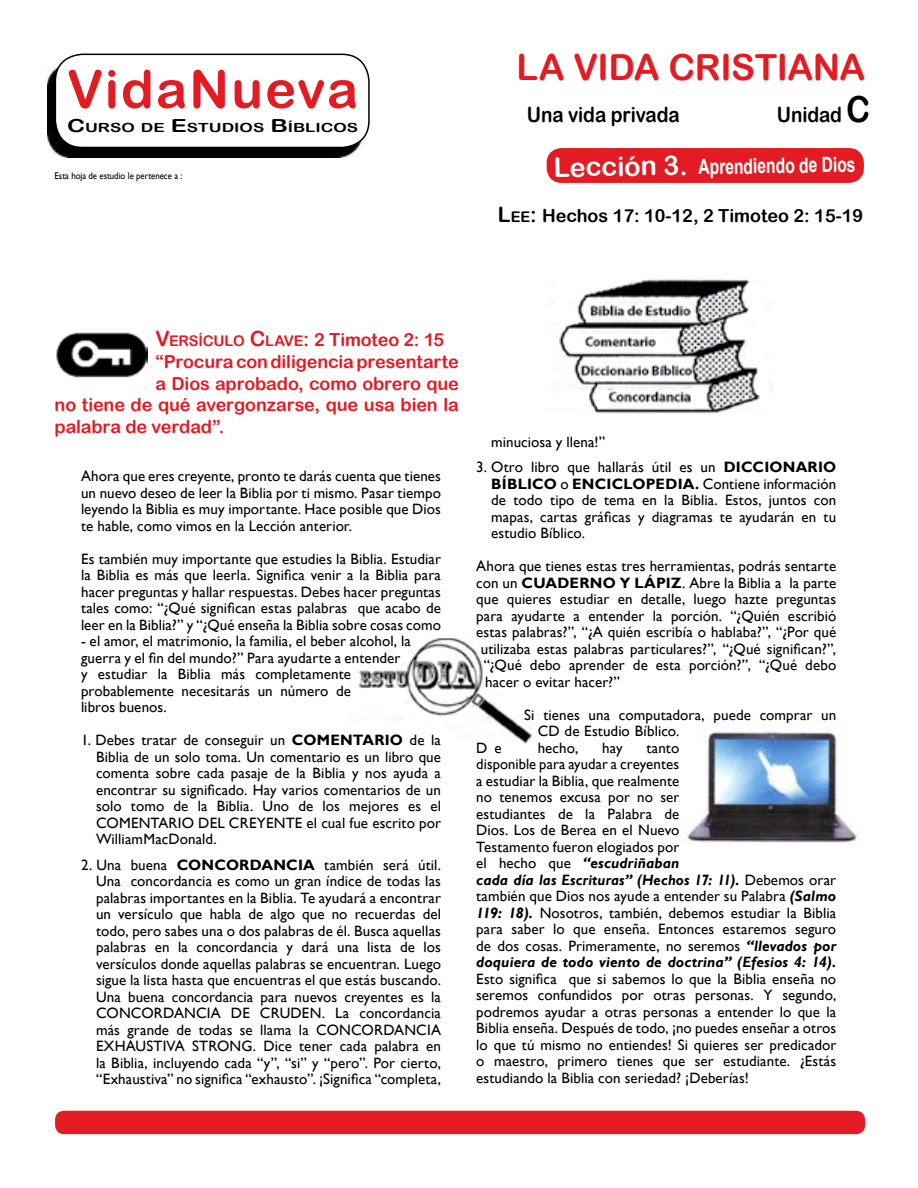
<style>
.page{position:relative;width:918px;height:1188px;background:#fff}
.page>*{position:absolute;margin:0;border:0;box-sizing:border-box;transform-origin:0 0}
.t1{font:52.5px "Arial Rounded MT Bold";letter-spacing:.04em;color:#e31b23}
.t2{font:36px "Arial Rounded MT Bold";letter-spacing:-.015em;color:#e31b23}
.t3{font:700 21px "Arial";color:#fff;scale:.75 1}
.t4{font:21px "Arial Rounded MT Bold";letter-spacing:-.005em;color:#000;scale:.9 1}
.t5{font:18px "Arial Rounded MT Bold";letter-spacing:-.01em;color:#e31b23}
.t6{font:18px "Arial Rounded MT Bold";color:#000}
.t7{font:15px/16.5px "Gill Sans";letter-spacing:.005em;color:#000;text-align:justify}
.t8{font:14.7px "Arial Rounded MT Bold";letter-spacing:-.015em;color:#e31b23}
.t9{font:12.6px "Arial Rounded MT Bold";color:#000;scale:1.35 1}
.t10{font:9.75px "Gill Sans";letter-spacing:-.005em;color:#000;scale:.9 1}
.s1{font-size:18px}
.s2{font-size:36px}
.s3{font-family:"Arial Rounded MT Bold";font-weight:400;font-size:27px}
.s4{font-size:21px}
.s5{font-size:14.7px}
.s6{font-size:19.5px}
.s7{font-weight:700}
.s8{font-weight:700;font-style:italic}
</style>
<div class="page">
<img style="left:358px;top:639px;width:175px;height:105px">
<div style="left:55px;top:1111px;width:810px;height:23px;background:#e31b23;border-radius:9px"></div>
<img style="left:56px;top:332px;width:91px;height:46px">
<div style="left:47px;top:63px;width:315px;height:95px;background:#000"></div>
<div style="left:55px;top:54px;width:314px;height:93px;background:#fff;border-radius:27px"></div>
<div style="left:55px;top:54px;width:315px;height:94px;border:2px solid #000;border-radius:27px"></div>
<div style="left:547px;top:148px;width:317px;height:35px;background:#e31b23;border-radius:15px"></div>
<img style="left:680px;top:729px;width:177px;height:114px">
<img style="left:559px;top:279px;width:213px;height:135px">
<p class="t1" style="left:67px;top:58px;width:292px">VidaNueva</p>
<p class="t9" style="left:67px;top:120px;width:217px"><span class="s1">C</span>URSO DE <span class="s1">E</span>STUDIOS <span class="s1">B</span>ÍBLICOS</p>
<p class="t10" style="left:55px;top:170px;width:143px">Esta hoja de estudio le pertenece a :</p>
<p class="t2" style="left:516px;top:46px;width:351px">LA VIDA CRISTIANA</p>
<p class="t4" style="left:527px;top:102px;width:171px">Una vida privada</p>
<p class="t4" style="left:777px;top:102px;width:105px">Unidad <span class="s2">C</span></p>
<p class="t3" style="left:553px;top:155px;width:404px;rotate:-1deg"><span class="s3">Lección 3.</span> Aprendiendo de Dios</p>
<p class="t6" style="left:498px;top:205px;width:367px"><span class="s4">L</span><span class="s5">EE</span><span class="s4">:</span> Hechos 17: 10-12, 2 Timoteo 2: 15-19</p>
<p class="t8" style="left:155px;top:333px;width:290px"><span class="s4">V</span>ERSÍCULO <span class="s4">C</span>LAVE<span class="s6">:</span> <span class="s1">2 Timoteo 2: 15</span></p>
<p class="t5" style="left:155px;top:351px;width:305px">“Procura con diligencia presentarte</p>
<p class="t5" style="left:155px;top:373px;width:305px">a Dios aprobado, como obrero que</p>
<p class="t5" style="left:55px;top:394px;width:406px">no tiene de qué avergonzarse, que usa bien la</p>
<p class="t5" style="left:55px;top:416px;width:171px">palabra de verdad”.</p>
<p class="t7" style="left:81px;top:468px;width:362px">Ahora que eres creyente, pronto te darás cuenta que tienes un nuevo deseo de leer la Biblia por ti mismo. Pasar tiempo leyendo la Biblia es muy importante. Hace posible que Dios te hable, como vimos en la Lección anterior.</p>
<p class="t7" style="left:81px;top:551px;width:362px">Es también muy importante que estudies la Biblia. Estudiar la Biblia es más que leerla. Significa venir a la Biblia para hacer preguntas y hallar respuestas. Debes hacer preguntas tales como: “¿Qué significan estas palabras que acabo de leer en la Biblia?” y “¿Qué enseña la Biblia sobre cosas como</p>
<p class="t7" style="left:81px;top:633px;width:331px;text-align:left">- el amor, el matrimonio, la familia, el beber alcohol, la guerra y el fin del mundo?” Para ayudarte a entender<br>y estudiar la Biblia más completamente probablemente necesitarás un número de<br>libros buenos.</p>
<p class="t7" style="left:96px;top:732px;width:347px;text-indent:-15px">1. Debes tratar de conseguir un <span class="s7">COMENTARIO</span> de la Biblia de un solo toma. Un comentario es un libro que comenta sobre cada pasaje de la Biblia y nos ayuda a encontrar su significado. Hay varios comentarios de un solo tomo de la Biblia. Uno de los mejores es el COMENTARIO DEL CREYENTE el cual fue escrito por WilliamMacDonald.</p>
<p class="t7" style="left:96px;top:857px;width:347px;text-indent:-15px">2. Una buena <span class="s7">CONCORDANCIA</span> también será útil.<br>Una concordancia es como un gran índice de todas las palabras importantes en la Biblia. Te ayudará a encontrar un versículo que habla de algo que no recuerdas del todo, pero sabes una o dos palabras de él. Busca aquellas palabras en la concordancia y dará una lista de los versículos donde aquellas palabras se encuentran. Luego sigue la lista hasta que encuentras el que estás buscando.<br>Una buena concordancia para nuevos creyentes es la CONCORDANCIA DE CRUDEN. La concordancia más grande de todas se llama la CONCORDANCIA EXHAUSTIVA STRONG. Dice tener cada palabra en la Biblia, incluyendo cada “y”, “si” y “pero”. Por cierto, “Exhaustiva” no significa “exhausto”. ¡Significa “completa,</p>
<p class="t7" style="left:491px;top:434px;width:116px">minuciosa y llena!”</p>
<p class="t7" style="left:491px;top:459px;width:347px;text-indent:-15px">3. Otro libro que hallarás útil es un <span class="s7">DICCIONARIO BÍBLICO</span> o <span class="s7">ENCICLOPEDIA.</span> Contiene información de todo tipo de tema en la Biblia. Estos, juntos con mapas, cartas gráficas y diagramas te ayudarán en tu estudio Bíblico.</p>
<p class="t7" style="left:476px;top:558px;width:362px">Ahora que tienes estas tres herramientas, podrás sentarte</p>
<p class="t7" style="left:476px;top:575px;width:362px">con un <span class="s7">CUADERNO Y LÁPIZ</span>. Abre la Biblia a la parte</p>
<p class="t7" style="left:476px;top:591px;width:362px">que quieres estudiar en detalle, luego hazte preguntas</p>
<p class="t7" style="left:476px;top:608px;width:362px">para ayudarte a entender la porción. “¿Quién escribió</p>
<p class="t7" style="left:476px;top:624px;width:362px">estas palabras?”, “¿A quién escribía o hablaba?”, “¿Por qué</p>
<p class="t7" style="left:481px;top:641px;width:357px">utilizaba estas palabras particulares?”, “¿Qué significan?”,</p>
<p class="t7" style="left:484px;top:657px;width:354px">“¿Qué debo aprender de esta porción?”, “¿Qué debo</p>
<p class="t7" style="left:485px;top:674px;width:136px">hacer o evitar hacer?”</p>
<p class="t7" style="left:538px;top:707px;width:300px;text-indent:-14px">Si tienes una computadora, puede comprar un<br>CD de Estudio Bíblico.</p>
<p class="t7" style="left:476px;top:740px;width:27px">D e</p>
<p class="t7" style="left:538px;top:740px;width:42px">hecho,</p>
<p class="t7" style="left:602px;top:740px;width:22px">hay</p>
<p class="t7" style="left:476px;top:740px;width:362px;text-align:left;text-indent:170px">tanto<br>disponible para ayudar a creyentes<br>a estudiar la Biblia, que realmente<br>no tenemos excusa por no ser<br>estudiantes de la Palabra de<br>Dios. Los de Berea en el Nuevo<br>Testamento fueron elogiados por<br>el hecho que <span class="s8">“escudriñaban<br>cada día las Escrituras” (Hechos 17: 11).</span> Debemos orar también que Dios nos ayude a entender su Palabra <span class="s8">(Salmo 119: 18).</span> Nosotros, también, debemos estudiar la Biblia para saber lo que enseña. Entonces estaremos seguro de dos cosas. Primeramente, no seremos <span class="s8">“llevados por doquiera de todo viento de doctrina” (Efesios 4: 14).<br></span>Esto significa que si sabemos lo que la Biblia enseña no seremos confundidos por otras personas. Y segundo, podremos ayudar a otras personas a entender lo que la Biblia enseña. Después de todo, ¡no puedes enseñar a otros lo que tú mismo no entiendes! Si quieres ser predicador o maestro, primero tienes que ser estudiante. ¿Estás estudiando la Biblia con seriedad? ¡Deberías!</p>
</div>
